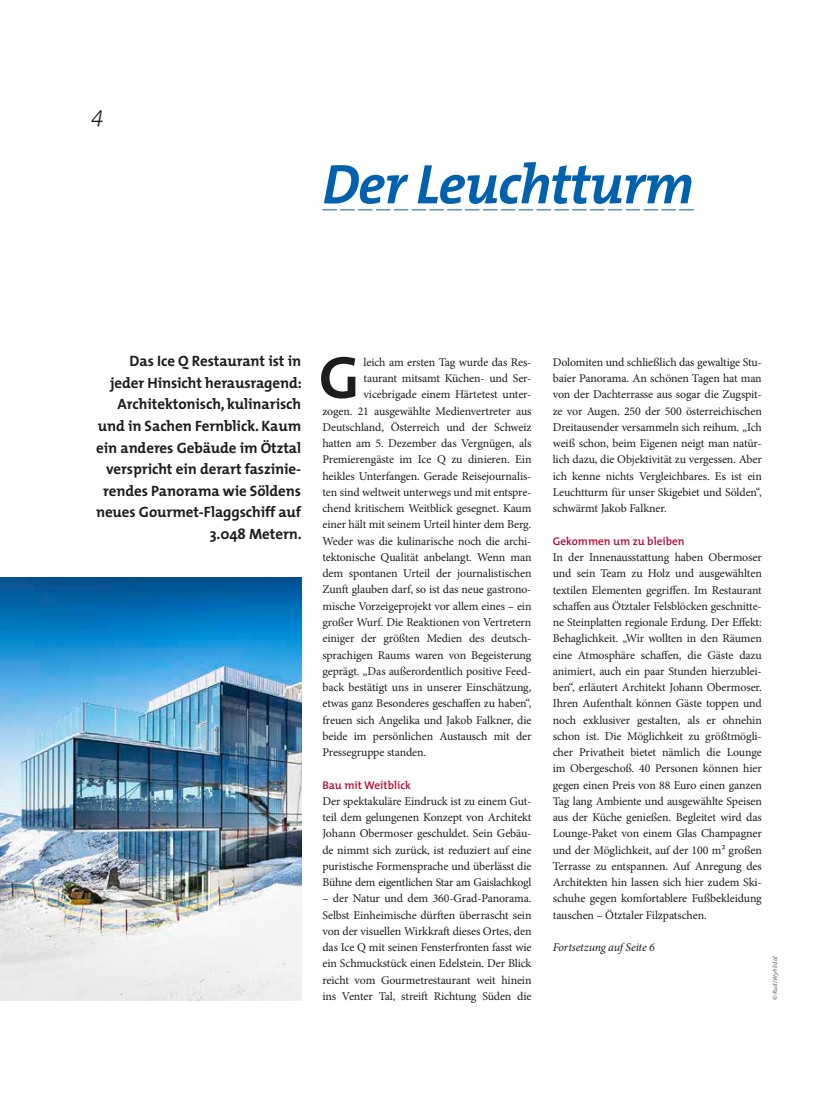
<style>
.page{position:relative;width:815px;height:1099px;background:#fff}
.page>*{position:absolute;margin:0;border:0;box-sizing:border-box;transform-origin:0 0}
.t1{font:700 60px "The Mix";color:#1d1d1b}
.t2{font:italic 700 56.25px "The Mix";letter-spacing:-.02em;color:#0062ae}
.t3{font:italic 300 22.5px "The Mix";color:#1d1d1b}
.t4{font:700 15px/21.6px "The Mix";letter-spacing:-.005em;color:#1d1d1b;text-align:right}
.t5{font:11.88px/16.2px "Minion Pro";letter-spacing:-.01em;color:#1d1d1b;text-align:justify}
.t6{font:italic 11.88px "Minion Pro";letter-spacing:-.02em;color:#1d1d1b}
.t7{font:600 11.25px "The Mix";color:#b20933}
.t8{font:italic 6.25px "The Mix";color:#70706f}
</style>
<div class="page">
<svg style="left:322px;top:210px;width:372px;height:1px"></svg>
<img style="left:0;top:577px;width:301px;height:422px">
<h3 class="t3" style="left:92px;top:96px;width:13px">4</h3>
<h2 class="t2" style="left:322px;top:137px;width:373px">Der Leuchtturm</h2>
<p class="t4" style="left:96px;top:349px;width:207px">Das Ice Q Restaurant ist in jeder Hinsicht herausragend:<br>Architektonisch, kulinarisch und in Sachen Fernblick. Kaum ein anderes Gebäude im Ötztal verspricht ein derart faszinie&shy;rendes Panorama wie Söldens neues Gourmet-Flaggschiff auf<br>3.048 Metern.</p>
<h1 class="t1" style="left:319px;top:327px;width:42px">G</h1>
<p class="t5" style="left:364px;top:354px;width:169px">leich am ersten Tag wurde das Res-</p>
<p class="t5" style="left:364px;top:370px;width:169px">taurant mitsamt Küchen- und Ser-</p>
<p class="t5" style="left:364px;top:386px;width:169px">vicebrigade einem Härtetest unter-</p>
<p class="t5" style="left:322px;top:403px;width:211px">zogen. 21 ausgewählte Medienvertreter aus</p>
<p class="t5" style="left:322px;top:419px;width:211px">Deutschland, Österreich und der Schweiz</p>
<p class="t5" style="left:322px;top:435px;width:211px">hatten am 5. Dezember das Vergnügen, als</p>
<p class="t5" style="left:322px;top:451px;width:211px">Premierengäste im Ice Q zu dinieren. Ein</p>
<p class="t5" style="left:322px;top:468px;width:211px">heikles Unterfangen. Gerade Reisejournalis-</p>
<p class="t5" style="left:322px;top:484px;width:211px">ten sind weltweit unterwegs und mit entspre-</p>
<p class="t5" style="left:322px;top:500px;width:211px">chend kritischem Weitblick gesegnet. Kaum</p>
<p class="t5" style="left:322px;top:516px;width:211px">einer hält mit seinem Urteil hinter dem Berg.</p>
<p class="t5" style="left:322px;top:533px;width:211px">Weder was die kulinarische noch die archi-</p>
<p class="t5" style="left:322px;top:549px;width:211px">tektonische Qualität anbelangt. Wenn man</p>
<p class="t5" style="left:322px;top:565px;width:211px">dem spontanen Urteil der journalistischen</p>
<p class="t5" style="left:322px;top:581px;width:211px">Zunft glauben darf, so ist das neue gastrono-</p>
<p class="t5" style="left:322px;top:598px;width:211px">mische Vorzeigeprojekt vor allem eines – ein</p>
<p class="t5" style="left:322px;top:614px;width:211px">großer Wurf. Die Reaktionen von Vertretern</p>
<p class="t5" style="left:322px;top:630px;width:211px">einiger der größten Medien des deutsch-</p>
<p class="t5" style="left:322px;top:646px;width:211px">sprachigen Raums waren von Begeisterung</p>
<p class="t5" style="left:322px;top:663px;width:211px">geprägt. „Das außerordentlich positive Feed-</p>
<p class="t5" style="left:322px;top:679px;width:211px">back bestätigt uns in unserer Einschätzung,</p>
<p class="t5" style="left:322px;top:695px;width:211px">etwas ganz Besonderes geschaffen zu haben“,</p>
<p class="t5" style="left:322px;top:711px;width:211px">freuen sich Angelika und Jakob Falkner, die</p>
<p class="t5" style="left:322px;top:728px;width:211px">beide im persönlichen Austausch mit der</p>
<p class="t5" style="left:322px;top:744px;width:105px">Pressegruppe standen.</p>
<p class="t7" style="left:322px;top:775px;width:90px">Bau mit Weitblick</p>
<p class="t5" style="left:322px;top:793px;width:211px">Der spektakuläre Eindruck ist zu einem Gut&shy;teil dem gelungenen Konzept von Architekt Johann Obermoser geschuldet. Sein Gebäu&shy;de nimmt sich zurück, ist reduziert auf eine puristische Formensprache und überlässt die Bühne dem eigentlichen Star am Gaislachkogl</p>
<p class="t5" style="left:322px;top:890px;width:211px">– der Natur und dem 360-Grad-Panorama.<br>Selbst Einheimische dürften überrascht sein von der visuellen Wirkkraft dieses Ortes, den das Ice Q mit seinen Fensterfronten fasst wie ein Schmuckstück einen Edelstein. Der Blick reicht vom Gourmetrestaurant weit hinein ins Venter Tal, streift Richtung Süden die</p>
<p class="t5" style="left:553px;top:354px;width:211px">Dolomiten und schließlich das gewaltige Stu&shy;baier Panorama. An schönen Tagen hat man von der Dachterrasse aus sogar die Zugspit&shy;ze vor Augen. 250 der 500 österreichischen Dreitausender versammeln sich reihum. „Ich weiß schon, beim Eigenen neigt man natür&shy;lich dazu, die Objektivität zu vergessen. Aber ich kenne nichts Vergleichbares. Es ist ein Leuchtturm für unser Skigebiet und Sölden“, schwärmt Jakob Falkner.</p>
<p class="t7" style="left:553px;top:531px;width:133px">Gekommen um zu bleiben</p>
<p class="t5" style="left:553px;top:549px;width:211px">In der Innenausstattung haben Obermoser und sein Team zu Holz und ausgewählten textilen Elementen gegriffen. Im Restaurant schaffen aus Ötztaler Felsblöcken geschnitte&shy;ne Steinplatten regionale Erdung. Der Effekt:<br>Behaglichkeit. „Wir wollten in den Räumen eine Atmosphäre schaffen, die Gäste dazu animiert, auch ein paar Stunden hierzublei&shy;ben“, erläutert Architekt Johann Obermoser.<br>Ihren Aufenthalt können Gäste toppen und noch exklusiver gestalten, als er ohnehin schon ist. Die Möglichkeit zu größtmögli&shy;cher Privatheit bietet nämlich die Lounge im Obergeschoß. 40 Personen können hier gegen einen Preis von 88 Euro einen ganzen Tag lang Ambiente und ausgewählte Speisen aus der Küche genießen. Begleitet wird das Lounge-Paket von einem Glas Champagner und der Möglichkeit, auf der 100 m² großen Terrasse zu entspannen. Auf Anregung des Architekten hin lassen sich hier zudem Ski&shy;schuhe gegen komfortablere Fußbekleidung tauschen – Ötztaler Filzpatschen.</p>
<p class="t6" style="left:553px;top:939px;width:104px">Fortsetzung auf Seite 6</p>
<p class="t8" style="left:770px;top:999px;width:45px;rotate:-90deg">© Rudi Wyhlidal</p>
</div>
